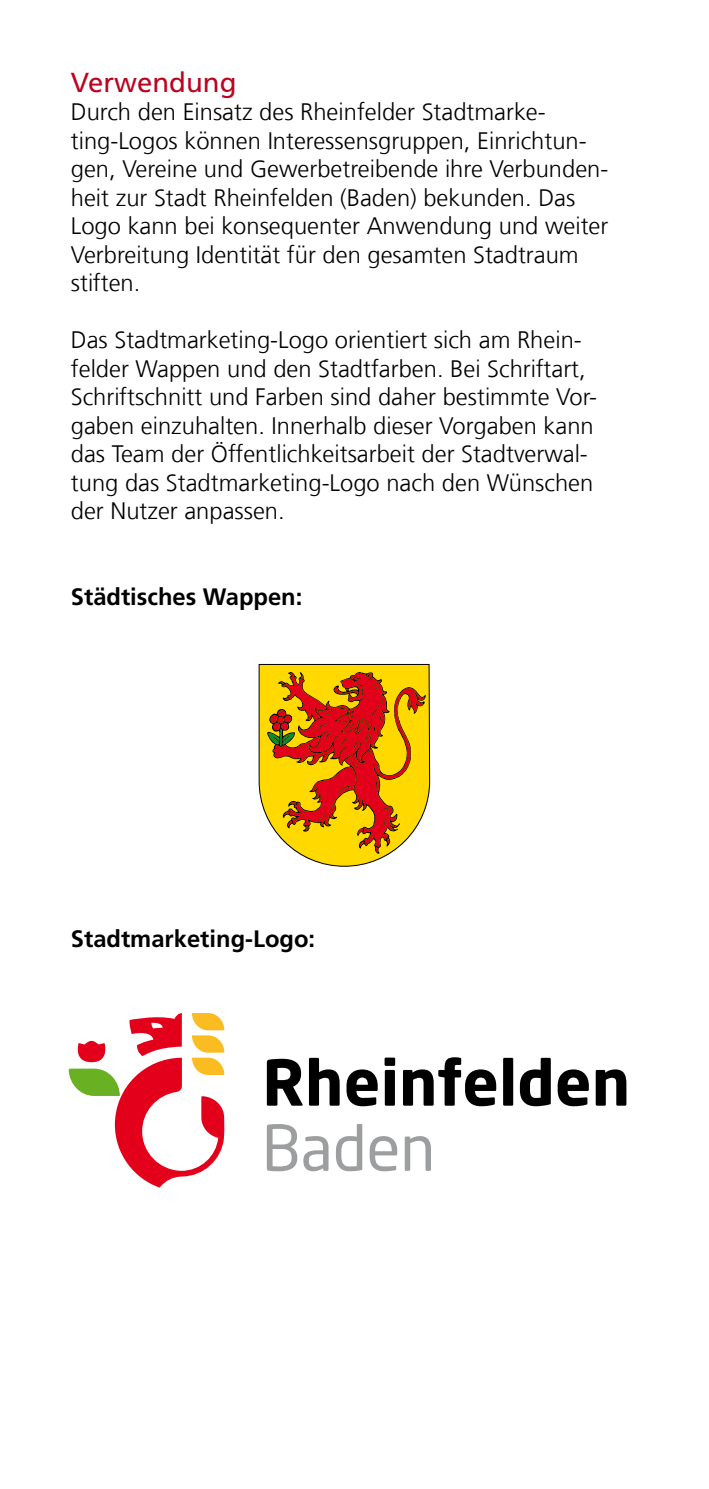
<style>
.page{position:relative;width:709px;height:1489px;background:#fff}
.page>*{position:absolute;margin:0;border:0;box-sizing:border-box;transform-origin:0 0}
.t1{font:700 62.25px "Neo Sans Std";letter-spacing:.005em;color:#000}
.t2{font:62.25px "Neo Sans Std";color:#9c9e9f}
.t3{font:27.5px "Frutiger LT Com";color:#bb0420}
.t4{font:300 23.75px/28.5px "Frutiger LT Com";color:#000}
.t5{font:700 23.75px "Frutiger LT Com";color:#000}
</style>
<div class="page">
<svg style="left:69px;top:1013px;width:156px;height:174px"></svg>
<svg style="left:259px;top:664px;width:171px;height:202px;background:#e0931c"></svg>
<p class="t3" style="left:71px;top:66px;width:167px">Verwendung</p>
<p class="t4" style="left:71px;top:98px;width:539px">Durch den Einsatz des Rheinfelder Stadtmarke&shy;ting-Logos können Interessensgruppen, Einrichtun&shy;gen, Vereine und Gewerbetreibende ihre Verbunden&shy;heit zur Stadt Rheinfelden (Baden) bekunden. Das Logo kann bei konsequenter Anwendung und weiter Verbreitung Identität für den gesamten Stadtraum stiften.</p>
<p class="t4" style="left:71px;top:326px;width:528px">Das Stadtmarketing-Logo orientiert sich am Rhein&shy;felder Wappen und den Stadtfarben. Bei Schriftart, Schriftschnitt und Farben sind daher bestimmte Vor&shy;gaben einzuhalten. Innerhalb dieser Vorgaben kann das Team der Öffentlichkeitsarbeit der Stadtverwal&shy;tung das Stadtmarketing-Logo nach den Wünschen der Nutzer anpassen.</p>
<p class="t5" style="left:71px;top:582px;width:233px">Städtisches Wappen:</p>
<p class="t5" style="left:71px;top:924px;width:246px">Stadtmarketing-Logo:</p>
<h1 class="t1" style="left:262px;top:1042px;width:369px">Rheinfelden</h1>
<h1 class="t2" style="left:262px;top:1109px;width:175px">Baden</h1>
</div>
